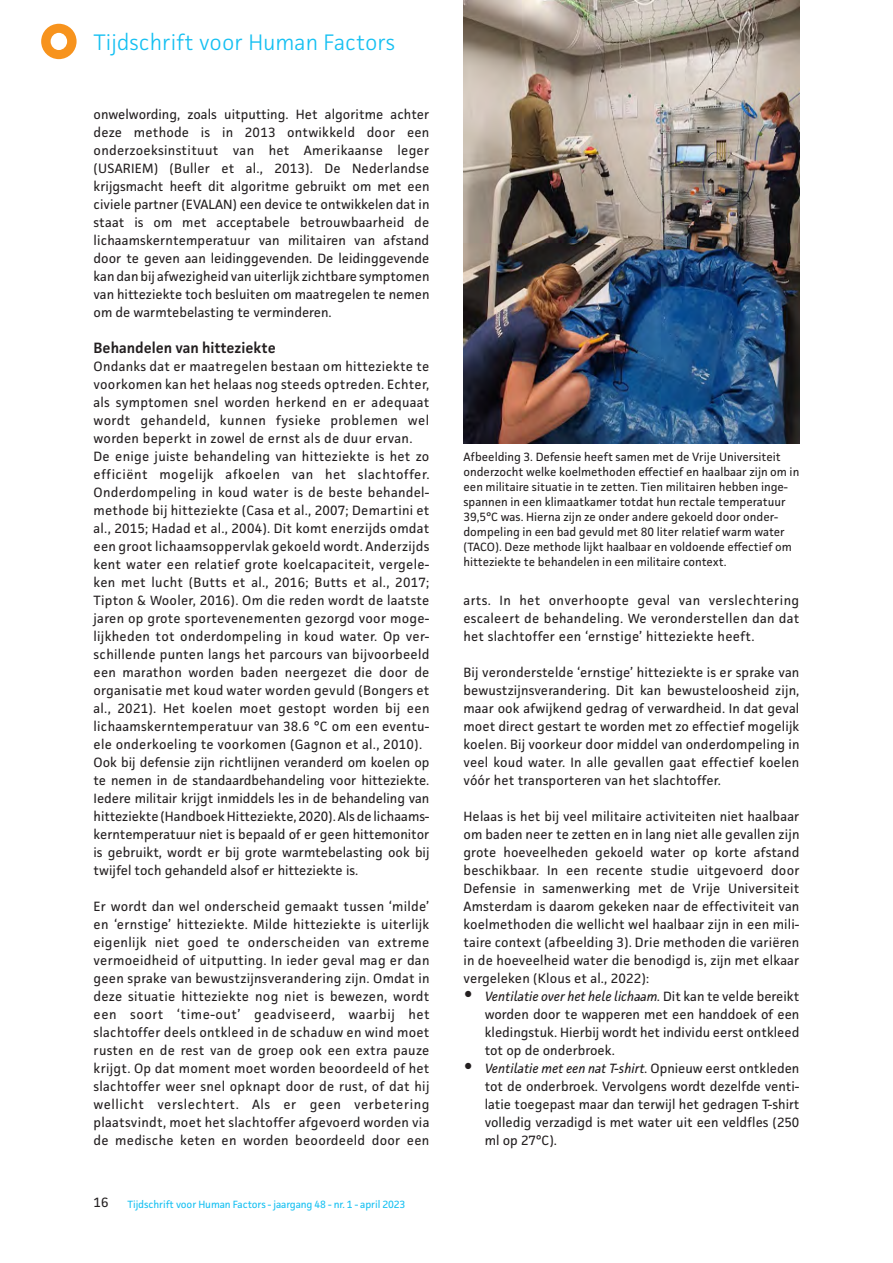
<style>
.page{position:relative;width:893px;height:1263px;background:#fff}
.page>*{position:absolute;margin:0;border:0;box-sizing:border-box;transform-origin:0 0}
.t1{font:300 22.5px "Facit";color:#15c0f2}
.kop1_TvE{font:600 15px "Facit";color:#231f20}
.basistekst_TvE{font:13.5px/18px "Facit";letter-spacing:.01em;color:#231f20;text-align:justify}
.basistekst-opsomming{font:13.5px/18px "Facit";color:#231f20;text-align:justify}
.bijschrift-onder_TvE{font:12px/15px "Facit";color:#231f20}
.t2{font:10.5px "Facit";letter-spacing:-.01em;color:#15c0f2}
.s1{font-style:italic}
</style>
<div class="page">
<svg style="left:41px;top:24px;width:36px;height:35px"></svg>
<img style="left:463px;top:0;width:336px;height:443px">
<h1 class="t1" style="left:94px;top:28px;width:303px">Tijdschrift voor Human Factors</h1>
<p class="basistekst_TvE" style="left:94px;top:105px;width:337px">onwelwording, zoals uitputting. Het algoritme achter deze methode is in 2013 ontwikkeld door een onderzoeksinstituut van het Amerikaanse leger (USARIEM) (Buller et al., 2013). De Nederlandse krijgsmacht heeft dit algoritme gebruikt om met een civiele partner (EVALAN) een device te ontwikkelen dat in staat is om met acceptabele betrouwbaarheid de lichaamskerntemperatuur van militairen van afstand door te geven aan leidinggevenden. De leidinggevende kan dan bij afwezigheid van uiterlijk zichtbare symptomen van hitteziekte toch besluiten om maatregelen te nemen om de warmtebelasting te verminderen.</p>
<p class="kop1_TvE" style="left:94px;top:338px;width:184px">Behandelen van hitteziekte</p>
<p class="basistekst_TvE" style="left:94px;top:357px;width:337px">Ondanks dat er maatregelen bestaan om hitteziekte te voorkomen kan het helaas nog steeds optreden. Echter, als symptomen snel worden herkend en er adequaat wordt gehandeld, kunnen fysieke problemen wel worden beperkt in zowel de ernst als de duur ervan.</p>
<p class="basistekst_TvE" style="left:94px;top:447px;width:337px">De enige juiste behandeling van hitteziekte is het zo efficiënt mogelijk afkoelen van het slachtoffer.<br>Onderdompeling in koud water is de beste behandel&shy;methode bij hitteziekte (Casa et al., 2007; Demartini et al., 2015; Hadad et al., 2004). Dit komt enerzijds omdat een groot lichaamsoppervlak gekoeld wordt. Anderzijds kent water een relatief grote koelcapaciteit, vergele&shy;ken met lucht (Butts et al., 2016; Butts et al., 2017; Tipton &amp; Wooler, 2016). Om die reden wordt de laatste jaren op grote sportevenementen gezorgd voor moge&shy;lijkheden tot onderdompeling in koud water. Op ver&shy;schillende punten langs het parcours van bijvoorbeeld een marathon worden baden neergezet die door de organisatie met koud water worden gevuld (Bongers et al., 2021). Het koelen moet gestopt worden bij een lichaamskerntemperatuur van 38.6 °C om een eventu&shy;ele onderkoeling te voorkomen (Gagnon et al., 2010).</p>
<p class="basistekst_TvE" style="left:94px;top:753px;width:337px">Ook bij defensie zijn richtlijnen veranderd om koelen op te nemen in de standaardbehandeling voor hitteziekte.<br>Iedere militair krijgt inmiddels les in de behandeling van hitteziekte (Handboek Hitteziekte, 2020). Als de lichaams&shy;kerntemperatuur niet is bepaald of er geen hittemonitor is gebruikt, wordt er bij grote warmtebelasting ook bij twijfel toch gehandeld alsof er hitteziekte is.</p>
<p class="basistekst_TvE" style="left:94px;top:897px;width:338px">Er wordt dan wel onderscheid gemaakt tussen ‘milde’ en ‘ernstige’ hitteziekte. Milde hitteziekte is uiterlijk eigenlijk niet goed te onderscheiden van extreme vermoeidheid of uitputting. In ieder geval mag er dan geen sprake van bewustzijnsverandering zijn. Omdat in deze situatie hitteziekte nog niet is bewezen, wordt een soort ‘time-out’ geadviseerd, waarbij het slachtoffer deels ontkleed in de schaduw en wind moet rusten en de rest van de groep ook een extra pauze krijgt. Op dat moment moet worden beoordeeld of het slachtoffer weer snel opknapt door de rust, of dat hij wellicht verslechtert. Als er geen verbetering plaatsvindt, moet het slachtoffer afgevoerd worden via de medische keten en worden beoordeeld door een</p>
<p class="basistekst_TvE" style="left:94px;top:1193px;width:16px">16</p>
<p class="t2" style="left:128px;top:1197px;width:279px">Tijdschrift voor Human Factors - jaargang 48 - nr. 1 - april 2023</p>
<p class="bijschrift-onder_TvE" style="left:463px;top:449px;width:337px">Afbeelding 3. Defensie heeft samen met de Vrije Universiteit onderzocht welke koelmethoden effectief en haalbaar zijn om in een militaire situatie in te zetten. Tien militairen hebben inge&shy;spannen in een klimaatkamer totdat hun rectale temperatuur 39,5°C was. Hierna zijn ze onder andere gekoeld door onder&shy;dompeling in een bad gevuld met 80 liter relatief warm water (TACO). Deze methode lijkt haalbaar en voldoende effectief om hitteziekte te behandelen in een militaire context.</p>
<p class="basistekst_TvE" style="left:463px;top:591px;width:337px">arts. In het onverhoopte geval van verslechtering escaleert de behandeling. We veronderstellen dan dat het slachtoffer een ‘ernstige’ hitteziekte heeft.</p>
<p class="basistekst_TvE" style="left:463px;top:663px;width:337px">Bij veronderstelde ‘ernstige’ hitteziekte is er sprake van bewustzijnsverandering. Dit kan bewusteloosheid zijn, maar ook afwijkend gedrag of verwardheid. In dat geval moet direct gestart te worden met zo effectief mogelijk koelen. Bij voorkeur door middel van onderdompeling in veel koud water. In alle gevallen gaat effectief koelen vóór het transporteren van het slachtoffer.</p>
<p class="basistekst_TvE" style="left:463px;top:807px;width:338px">Helaas is het bij veel militaire activiteiten niet haalbaar om baden neer te zetten en in lang niet alle gevallen zijn grote hoeveelheden gekoeld water op korte afstand beschikbaar. In een recente studie uitgevoerd door Defensie in samenwerking met de Vrije Universiteit Amsterdam is daarom gekeken naar de effectiviteit van koelmethoden die wellicht wel haalbaar zijn in een mili&shy;taire context (afbeelding 3). Drie methoden die variëren in de hoeveelheid water die benodigd is, zijn met elkaar vergeleken (Klous et al., 2022):</p>
<p class="basistekst-opsomming" style="left:485px;top:987px;width:316px;text-indent:-21px">• <span class="s1">Ventilatie over het hele lichaam.</span> Dit kan te velde bereikt worden door te wapperen met een handdoek of een kledingstuk. Hierbij wordt het individu eerst ontkleed tot op de onderbroek.</p>
<p class="basistekst-opsomming" style="left:485px;top:1059px;width:316px;text-indent:-21px">• <span class="s1">Ventilatie met een nat T-shirt.</span> Opnieuw eerst ontkleden tot de onderbroek. Vervolgens wordt dezelfde venti&shy;latie toegepast maar dan terwijl het gedragen T-shirt volledig verzadigd is met water uit een veldfles (250 ml op 27°C).</p>
</div>
